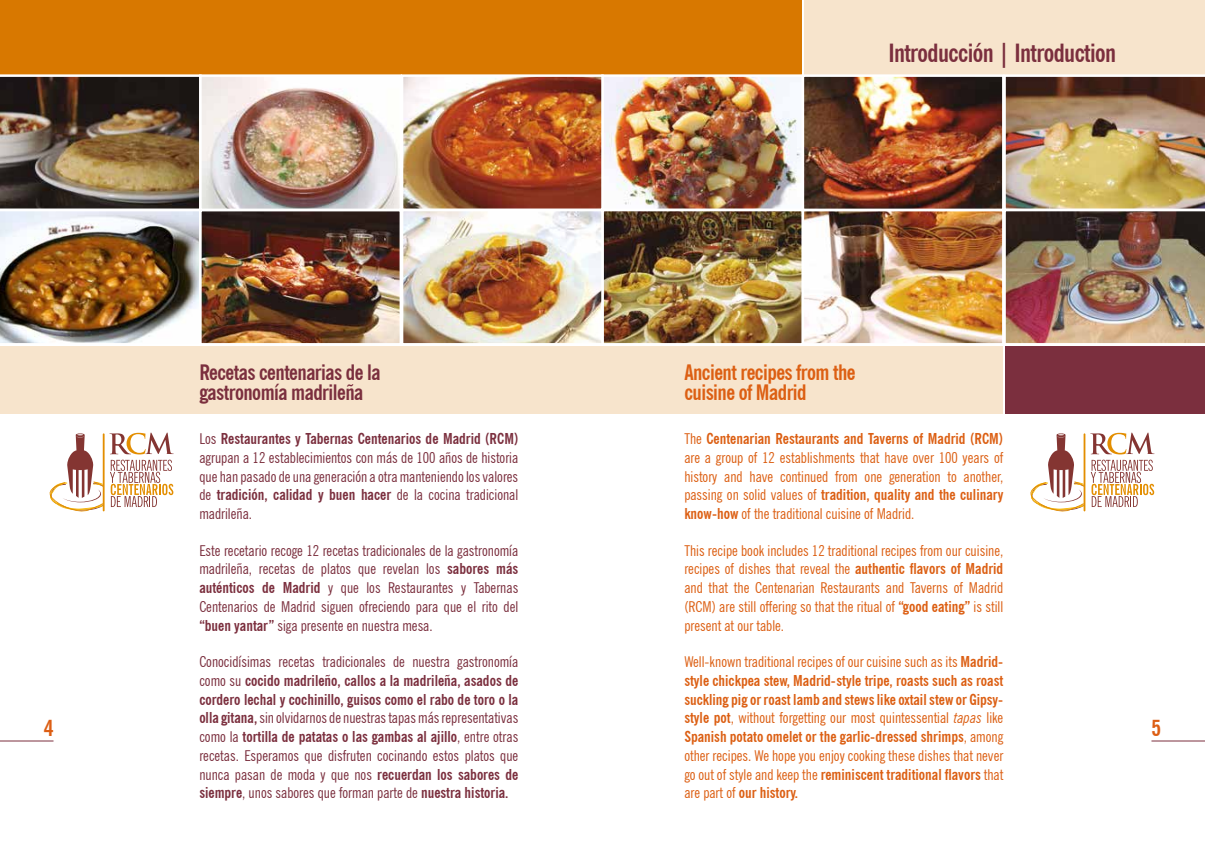
<style>
.page{position:relative;width:1205px;height:851px;background:#fff}
.page>*{position:absolute;margin:0;border:0;box-sizing:border-box;transform-origin:0 0}
.t1{font:700 condensed 25px "News Gothic BT";letter-spacing:-.025em;color:#7b2f3e}
.t2{font:700 condensed 22.5px "News Gothic BT";color:#dc5e14}
.t3{font:700 condensed 21.25px/20px "News Gothic BT";letter-spacing:-.025em;color:#7b2f3e}
.t4{font:700 condensed 21.25px/20px "News Gothic BT";letter-spacing:-.025em;color:#dc5f13}
.t5{font:condensed 15px/18.8px "News Gothic BT";color:#7b2f3e;text-align:justify}
.t6{font:condensed 15px/18.8px "News Gothic BT";color:#dc5f13;text-align:justify}
.t7{font:700 condensed 15px/18.8px "News Gothic BT";color:#dc5f13;text-align:justify}
.s1{font-weight:700}
.s2{font-weight:400}
.s3{font-weight:400;font-style:italic}
</style>
<div class="page">
<hr style="left:0;top:740px;width:54px;height:1px;background:#7b2f3e">
<hr style="left:1151px;top:740px;width:54px;height:1px;background:#7b2f3e">
<div style="left:804px;top:0;width:401px;height:75px;background:#f7e4cc"></div>
<div style="left:0;top:347px;width:1002px;height:67px;background:#f7e4cc"></div>
<div style="left:1006px;top:347px;width:199px;height:67px;background:#7b2f3e"></div>
<div style="left:0;top:0;width:801px;height:75px;background:#d87800"></div>
<img style="left:202px;top:77px;width:799px;height:265px">
<img style="left:0;top:74px;width:199px;height:269px">
<div style="left:601px;top:74px;width:203px;height:137px;border:2px solid #fff"></div>
<div style="left:601px;top:209px;width:203px;height:136px;border:2px solid #fff"></div>
<div style="left:199px;top:209px;width:203px;height:136px;border:2px solid #fff"></div>
<div style="left:199px;top:74px;width:203px;height:137px;border:2px solid #fff"></div>
<div style="left:801px;top:209px;width:203px;height:136px;border:2px solid #fff"></div>
<div style="left:801px;top:74px;width:203px;height:137px;border:2px solid #fff"></div>
<div style="left:401px;top:74px;width:203px;height:137px;border:2px solid #fff"></div>
<div style="left:401px;top:209px;width:203px;height:136px;border:2px solid #fff"></div>
<img style="left:1003px;top:74px;width:202px;height:271px">
<svg style="left:109px;top:432px;width:65px;height:75px"></svg>
<svg style="left:49px;top:433px;width:54px;height:79px"></svg>
<hr style="left:103px;top:433px;width:2px;height:78px;background:#e38e00">
<svg style="left:1090px;top:432px;width:64px;height:75px"></svg>
<svg style="left:1030px;top:433px;width:53px;height:79px"></svg>
<hr style="left:1083px;top:433px;width:2px;height:78px;background:#e38e00">
<h1 class="t1" style="left:888px;top:38px;width:229px">Introducción | Introduction</h1>
<h3 class="t3" style="left:199px;top:362px;width:183px">Recetas centenarias de la gastronomía madrileña</h3>
<h3 class="t4" style="left:684px;top:362px;width:173px">Ancient recipes from the cuisine of Madrid</h3>
<p class="t5" style="left:199px;top:429px;width:320px">Los <span class="s1">Restaurantes y Tabernas Centenarios de Madrid (RCM) </span>agrupan a 12 establecimientos con más de 100 años de historia que han pasado de una generación a otra manteniendo los valores de <span class="s1">tradición, calidad y buen hacer</span> de la cocina tradicional madrileña.</p>
<p class="t5" style="left:199px;top:540px;width:320px">Este recetario recoge 12 recetas tradicionales de la gastronomía madrileña, recetas de platos que revelan los <span class="s1">sabores más auténticos de Madrid</span> y que los Restaurantes y Tabernas Centenarios de Madrid siguen ofreciendo para que el rito del <span class="s1">“buen yantar”</span> siga presente en nuestra mesa.</p>
<p class="t5" style="left:199px;top:652px;width:320px">Conocidísimas recetas tradicionales de nuestra gastronomía como su <span class="s1">cocido madrileño, callos a la madrileña, asados de cordero lechal y cochinillo, guisos como el rabo de toro o la olla gitana,</span> sin olvidarnos de nuestras tapas más representativas como la <span class="s1">tortilla de patatas o las gambas al ajillo</span>, entre otras recetas. Esperamos que disfruten cocinando estos platos que nunca pasan de moda y que nos <span class="s1">recuerdan los sabores de siempre</span>, unos sabores que forman parte de <span class="s1">nuestra historia.</span></p>
<p class="t6" style="left:684px;top:429px;width:320px">The <span class="s1">Centenarian Restaurants and Taverns of Madrid (RCM) </span>are a group of 12 establishments that have over 100 years of history and have continued from one generation to another, passing on solid values of <span class="s1">tradition, quality and the culinary know-how</span> of the traditional cuisine of Madrid.</p>
<p class="t6" style="left:684px;top:540px;width:320px">This recipe book includes 12 traditional recipes from our cuisine, recipes of dishes that reveal the <span class="s1">authentic flavors of Madrid </span>and that the Centenarian Restaurants and Taverns of Madrid (RCM) are still offering so that the ritual of <span class="s1">“good eating”</span> is still present at our table.</p>
<p class="t7" style="left:684px;top:652px;width:320px"><span class="s2">Well-known traditional recipes of our cuisine such as its</span> Madrid&shy;style chickpea stew, Madrid-style tripe, roasts such as roast suckling pig or roast lamb and stews like oxtail stew or Gipsy&shy;style pot<span class="s2">, without forgetting our most quintessential</span> <span class="s3">tapas</span> <span class="s2">like </span>Spanish potato omelet or the garlic-dressed shrimps<span class="s2">, among other recipes. We hope you enjoy cooking these dishes that never go out of style and keep the</span> reminiscent traditional flavors <span class="s2">that are part of</span> our history.</p>
<h2 class="t2" style="left:44px;top:714px;width:11px">4</h2>
<h2 class="t2" style="left:1151px;top:714px;width:11px">5</h2>
</div>
